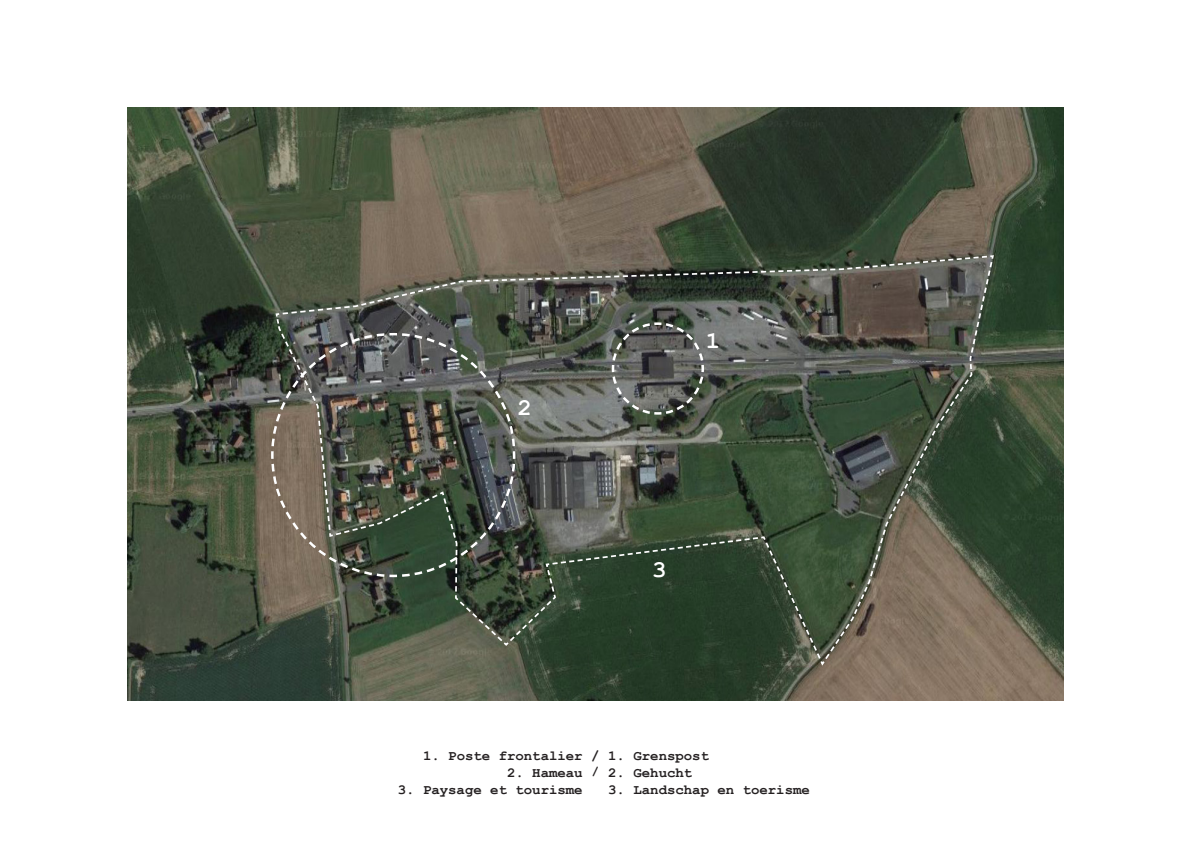
<style>
.page{position:relative;width:1191px;height:842px;background:#fff}
.page>*{position:absolute;margin:0;border:0;box-sizing:border-box;transform-origin:0 0}
.bijschrift_-_doorlop{font:700 24px "Courier New";color:#fff}
.bijschrift_-_doorlop-2{font:700 14px "Courier New";color:#231f20}
.t1{font:700 12px "Courier New";color:#231f20}
</style>
<div class="page">
<img style="left:128px;top:107px;width:935px;height:594px">
<svg style="left:274px;top:254px;width:721px;height:413px;background:#4f5649"></svg>
<p class="bijschrift_-_doorlop" style="left:517px;top:392px;width:16px">2</p>
<p class="bijschrift_-_doorlop" style="left:706px;top:326px;width:16px">1</p>
<p class="bijschrift_-_doorlop" style="left:652px;top:554px;width:16px">3</p>
<p class="bijschrift_-_doorlop-2" style="left:423px;top:747px;width:161px">1. Poste frontalier</p>
<p class="bijschrift_-_doorlop-2" style="left:507px;top:764px;width:77px">2. Hameau</p>
<p class="bijschrift_-_doorlop-2" style="left:398px;top:781px;width:186px">3. Paysage et tourisme</p>
<p class="bijschrift_-_doorlop-2" style="left:591px;top:747px;width:10px">/</p>
<p class="t1" style="left:592px;top:763px;width:9px">/</p>
<p class="bijschrift_-_doorlop-2" style="left:608px;top:747px;width:102px">1. Grenspost</p>
<p class="bijschrift_-_doorlop-2" style="left:608px;top:764px;width:85px">2. Gehucht</p>
<p class="bijschrift_-_doorlop-2" style="left:608px;top:781px;width:203px">3. Landschap en toerisme</p>
</div>
